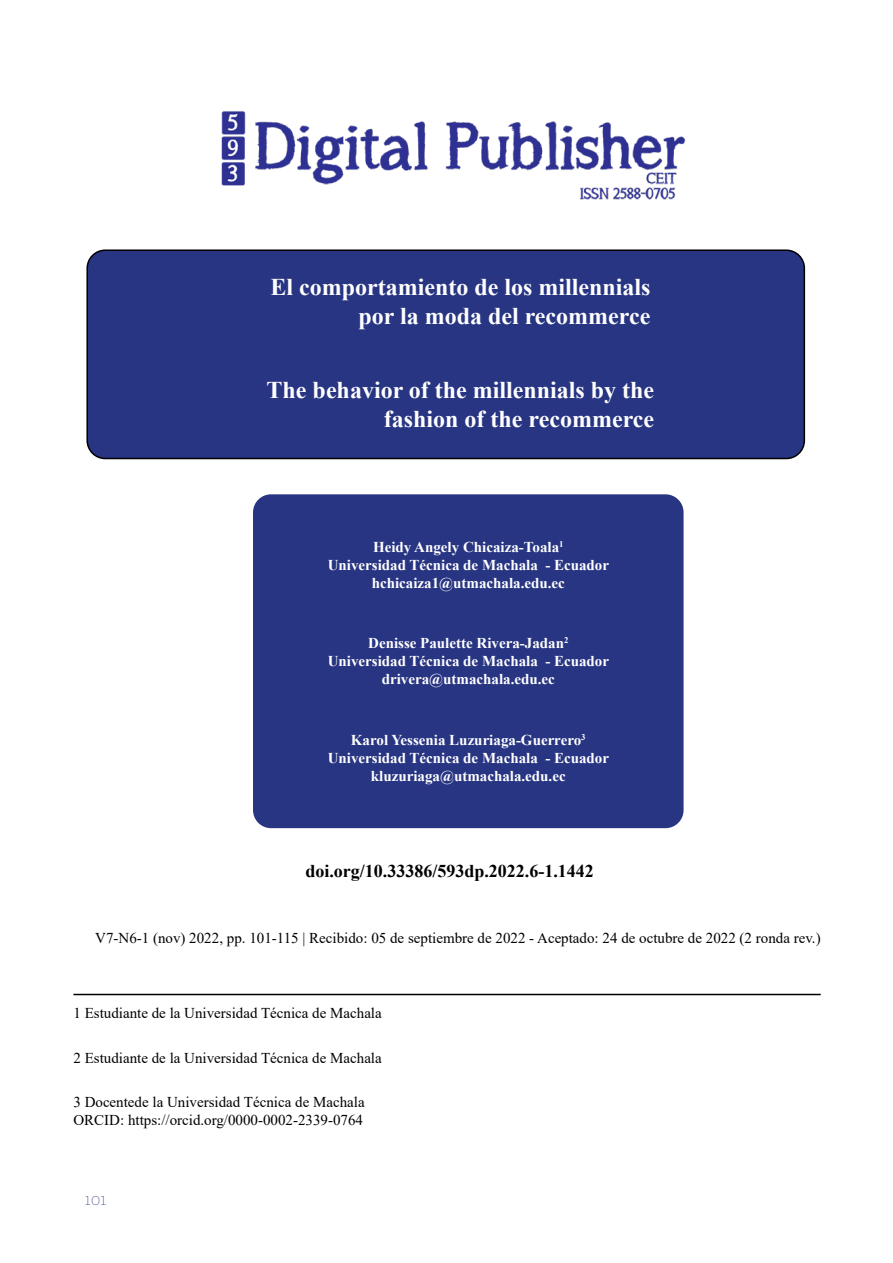
<style>
.page{position:relative;width:893px;height:1263px;background:#fff}
.page>*{position:absolute;margin:0;border:0;box-sizing:border-box;transform-origin:0 0}
.t1{font:700 24px/28.8px "Times New Roman";color:#fff;text-align:right}
.t2{font:700 18px "Times New Roman";color:#000}
.t3{font:200 18px "Archer";color:#283583}
.t4{font:700 15px/18px "Times New Roman";color:#fff;text-align:center}
.t5{font:15px/18px "Times New Roman";color:#000}
</style>
<div class="page">
<div style="left:87px;top:250px;width:717px;height:208px;background:#283583;border-radius:18px"></div>
<div style="left:86px;top:249px;width:719px;height:210px;border:2px solid #000;border-radius:18px"></div>
<img style="left:221px;top:111px;width:465px;height:89px">
<div style="left:253px;top:494px;width:431px;height:334px;background:#283583;border-radius:18px"></div>
<hr style="left:73px;top:994px;width:748px;height:1px;background:#000">
<h1 class="t1" style="left:270px;top:272px;width:382px">El comportamiento de los millennials por la moda del recommerce</h1>
<h1 class="t1" style="left:267px;top:375px;width:389px">The behavior of the millennials by the fashion of the recommerce</h1>
<p class="t4" style="left:328px;top:537px;width:283px">Heidy Angely Chicaiza-Toala<sup>1<br></sup>Universidad Técnica de Machala - Ecuador hchicaiza1@utmachala.edu.ec</p>
<p class="t4" style="left:328px;top:634px;width:283px">Denisse Paulette Rivera-Jadan<sup>2<br></sup>Universidad Técnica de Machala - Ecuador drivera@utmachala.edu.ec</p>
<p class="t4" style="left:328px;top:730px;width:283px">Karol Yessenia Luzuriaga-Guerrero<sup>3<br></sup>Universidad Técnica de Machala - Ecuador kluzuriaga@utmachala.edu.ec</p>
<p class="t2" style="left:305px;top:858px;width:290px">doi.org/10.33386/593dp.2022.6-1.1442</p>
<p class="t5" style="left:95px;top:929px;width:727px">V7-N6-1 (nov) 2022, pp. 101-115 | Recibido: 05 de septiembre de 2022 - Aceptado: 24 de octubre de 2022 (2 ronda rev.)</p>
<p class="t5" style="left:73px;top:1004px;width:310px">1 Estudiante de la Universidad Técnica de Machala</p>
<p class="t5" style="left:73px;top:1048px;width:310px">2 Estudiante de la Universidad Técnica de Machala</p>
<p class="t5" style="left:73px;top:1093px;width:293px">3 Docentede la Universidad Técnica de Machala<br>ORCID: https://orcid.org/0000-0002-2339-0764</p>
<p class="t3" style="left:85px;top:1188px;width:24px">101</p>
</div>
